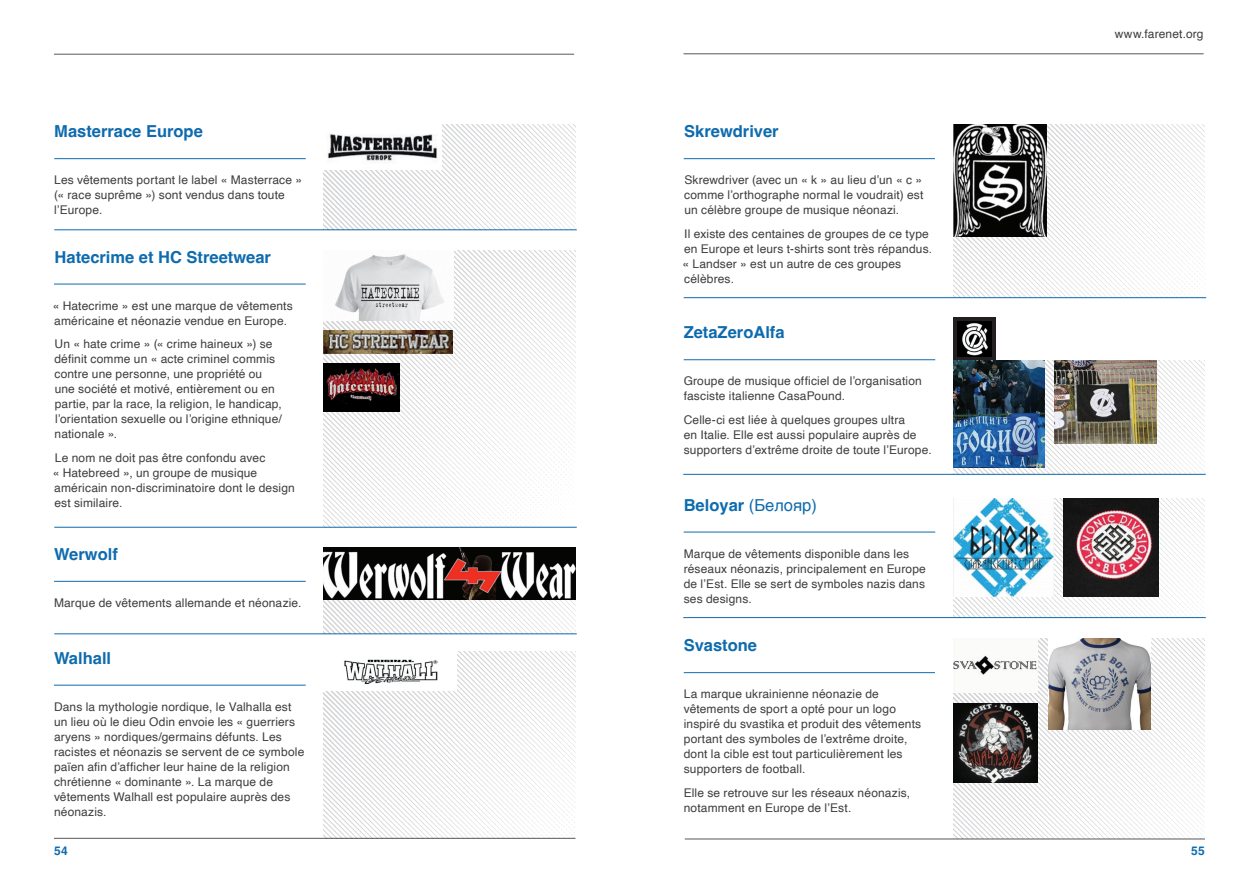
<style>
.page{position:relative;width:1259px;height:893px;background:#fff}
.page>*{position:absolute;margin:0;border:0;box-sizing:border-box;transform-origin:0 0}
.Sub_headers{font:700 16.5px "Helvetica";color:#0e6bae}
.Sub_headers-2{font:16.5px "Helvetica";color:#0e6bae}
.t1{font:12px/15px "Helvetica";letter-spacing:.01em;color:#3e3e3f}
.t2{font:700 12px "Helvetica";color:#0e6bae}
.s1{font-weight:700}
</style>
<div class="page">
<hr style="left:685px;top:839px;width:520px;height:1px;background:#57585a">
<hr style="left:54px;top:838px;width:521px;height:1px;background:#57585a">
<hr style="left:683px;top:54px;width:520px;height:1px;background:#57585a">
<hr style="left:54px;top:54px;width:520px;height:1px;background:#57585a">
<img style="left:324px;top:250px;width:251px;height:277px">
<hr style="left:54px;top:527px;width:523px;height:1px;background:#0e6bae">
<hr style="left:54px;top:634px;width:523px;height:1px;background:#0e6bae">
<hr style="left:54px;top:230px;width:523px;height:1px;background:#0e6bae">
<img style="left:323px;top:125px;width:252px;height:105px">
<img style="left:323px;top:125px;width:119px;height:44px">
<img style="left:324px;top:331px;width:129px;height:22px">
<hr style="left:54px;top:158px;width:252px;height:1px;background:#0e6bae">
<hr style="left:54px;top:284px;width:252px;height:1px;background:#0e6bae">
<img style="left:324px;top:600px;width:251px;height:34px">
<img style="left:324px;top:547px;width:251px;height:53px">
<hr style="left:54px;top:581px;width:252px;height:1px;background:#0e6bae">
<img style="left:324px;top:250px;width:129px;height:70px">
<img style="left:324px;top:363px;width:75px;height:48px">
<img style="left:953px;top:125px;width:252px;height:172px">
<img style="left:953px;top:125px;width:93px;height:111px">
<img style="left:953px;top:360px;width:252px;height:114px">
<img style="left:953px;top:360px;width:91px;height:107px">
<img style="left:1054px;top:360px;width:102px;height:84px">
<img style="left:953px;top:498px;width:252px;height:119px">
<img style="left:953px;top:498px;width:100px;height:98px">
<img style="left:1063px;top:498px;width:95px;height:98px">
<hr style="left:683px;top:297px;width:523px;height:1px;background:#0e6bae">
<hr style="left:683px;top:474px;width:522px;height:1px;background:#0e6bae">
<hr style="left:683px;top:617px;width:522px;height:1px;background:#0e6bae">
<img style="left:323px;top:651px;width:252px;height:187px">
<hr style="left:683px;top:532px;width:252px;height:1px;background:#0e6bae">
<hr style="left:54px;top:685px;width:252px;height:1px;background:#0e6bae">
<hr style="left:683px;top:158px;width:252px;height:1px;background:#0e6bae">
<hr style="left:683px;top:359px;width:252px;height:1px;background:#0e6bae">
<img style="left:324px;top:651px;width:133px;height:40px">
<svg style="left:953px;top:318px;width:42px;height:42px"></svg>
<img style="left:957px;top:322px;width:34px;height:34px">
<img style="left:953px;top:639px;width:252px;height:200px">
<img style="left:953px;top:639px;width:84px;height:53px">
<img style="left:1048px;top:639px;width:102px;height:90px">
<img style="left:953px;top:703px;width:84px;height:80px">
<hr style="left:684px;top:672px;width:251px;height:1px;background:#0e6bae">
<p class="Sub_headers" style="left:54px;top:121px;width:150px">Masterrace Europe</p>
<p class="t1" style="left:54px;top:173px;width:249px">Les vêtements portant le label « Masterrace » (« race suprême ») sont vendus dans toute l’Europe.</p>
<p class="Sub_headers" style="left:55px;top:247px;width:218px">Hatecrime et HC Streetwear</p>
<p class="t1" style="left:53px;top:298px;width:241px">« Hatecrime » est une marque de vêtements américaine et néonazie vendue en Europe.</p>
<p class="t1" style="left:54px;top:337px;width:229px">Un « hate crime » (« crime haineux ») se définit comme un « acte criminel commis contre une personne, une propriété ou une société et motivé, entièrement ou en partie, par la race, la religion, le handicap, l’orientation sexuelle ou l’origine ethnique/ nationale ».</p>
<p class="t1" style="left:53px;top:450px;width:244px">Le nom ne doit pas être confondu avec<br>« Hatebreed », un groupe de musique américain non-discriminatoire dont le design est similaire.</p>
<p class="Sub_headers" style="left:54px;top:544px;width:65px">Werwolf</p>
<p class="t1" style="left:54px;top:596px;width:249px">Marque de vêtements allemande et néonazie.</p>
<p class="Sub_headers" style="left:54px;top:648px;width:59px">Walhall</p>
<p class="t1" style="left:54px;top:699px;width:252px">Dans la mythologie nordique, le Valhalla est un lieu où le dieu Odin envoie les « guerriers aryens » nordiques/germains défunts. Les racistes et néonazis se servent de ce symbole païen afin d’afficher leur haine de la religion chrétienne « dominante ». La marque de vêtements Walhall est populaire auprès des néonazis.</p>
<p class="Sub_headers" style="left:684px;top:121px;width:96px">Skrewdriver</p>
<p class="t1" style="left:684px;top:173px;width:241px;text-align:justify">Skrewdriver (avec un « k » au lieu d’un « c » comme l’orthographe normal le voudrait) est un célèbre groupe de musique néonazi.</p>
<p class="t1" style="left:682px;top:226px;width:251px">Il existe des centaines de groupes de ce type en Europe et leurs t-shirts sont très répandus. « Landser » est un autre de ces groupes célèbres.</p>
<p class="Sub_headers" style="left:683px;top:322px;width:102px">ZetaZeroAlfa</p>
<p class="t1" style="left:683px;top:374px;width:240px">Groupe de musique officiel de l’organisation fasciste italienne CasaPound.</p>
<p class="t1" style="left:683px;top:412px;width:249px">Celle-ci est liée à quelques groupes ultra<br>en Italie. Elle est aussi populaire auprès de supporters d’extrême droite de toute l’Europe.</p>
<p class="Sub_headers-2" style="left:683px;top:492px;width:135px"><span class="s1">Beloyar</span> (Белояр)</p>
<p class="t1" style="left:683px;top:546px;width:244px">Marque de vêtements disponible dans les réseaux néonazis, principalement en Europe de l’Est. Elle se sert de symboles nazis dans ses designs.</p>
<p class="Sub_headers" style="left:684px;top:635px;width:75px">Svastone</p>
<p class="t1" style="left:684px;top:687px;width:239px">La marque ukrainienne néonazie de vêtements de sport a opté pour un logo inspiré du svastika et produit des vêtements portant des symboles de l’extrême droite, dont la cible est tout particulièrement les supporters de football.</p>
<p class="t1" style="left:684px;top:785px;width:228px">Elle se retrouve sur les réseaux néonazis, notamment en Europe de l’Est.</p>
<p class="t1" style="left:1114px;top:27px;width:90px">www.farenet.org</p>
<p class="t2" style="left:54px;top:844px;width:15px">54</p>
<p class="t2" style="left:1191px;top:844px;width:15px">55</p>
</div>
